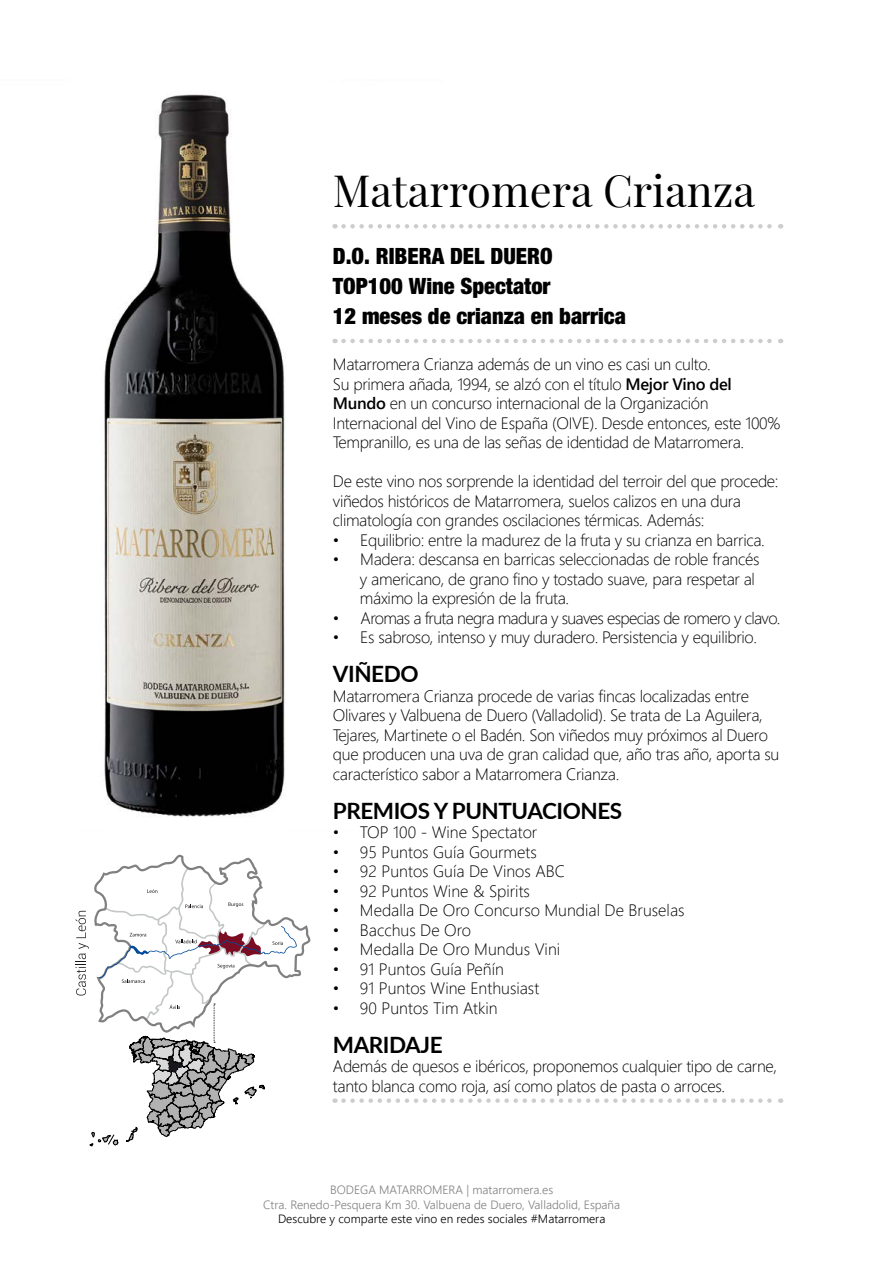
<style>
.page{position:relative;width:893px;height:1263px;background:#fff}
.page>*{position:absolute;margin:0;border:0;box-sizing:border-box;transform-origin:0 0}
.t1{font:43.5px "Playfair Display";color:#000}
.t2{font:900 condensed 22.5px/30px "Helvetica Neue";color:#000}
.t3{font:700 22.5px "Lato";letter-spacing:-.02em;color:#000}
.t4{font:16.5px/19.5px "Webly Sleek UI Light";letter-spacing:-.02em;color:#000}
.t5{font:16.5px "Webly Sleek UI Light";color:#000}
.t6{font:16.5px "Webly Sleek UI Light";letter-spacing:-.04em;color:#000}
.t7{font:12px/14.4px "Webly Sleek UI Semilight";color:#808082;text-align:center}
.t8{font:12px "Webly Sleek UI Semilight";color:#000}
.s1{font-family:"Webly Sleek UI Semibold"}
</style>
<div class="page">
<img style="left:104px;top:94px;width:239px;height:723px">
<svg style="left:76px;top:855px;width:235px;height:291px"></svg>
<svg style="left:343px;top:224px;width:438px;height:5px"></svg>
<svg style="left:343px;top:339px;width:438px;height:4px"></svg>
<svg style="left:343px;top:1098px;width:438px;height:5px"></svg>
<h1 class="t1" style="left:333px;top:156px;width:424px">Matarromera Crianza</h1>
<h2 class="t2" style="left:333px;top:240px;width:295px">D.O. RIBERA DEL DUERO<br>TOP100 Wine Spectator<br>12 meses de crianza en barrica</h2>
<p class="t4" style="left:333px;top:354px;width:449px">Matarromera Crianza además de un vino es casi un culto.<br>Su primera añada, 1994, se alzó con el título <span class="s1">Mejor Vino del Mundo</span> en un concurso internacional de la Organización Internacional del Vino de España (OIVE). Desde entonces, este 100% Tempranillo, es una de las señas de identidad de Matarromera.</p>
<p class="t4" style="left:333px;top:471px;width:447px">De este vino nos sorprende la identidad del terroir del que procede: viñedos históricos de Matarromera, suelos calizos en una dura climatología con grandes oscilaciones térmicas. Además:</p>
<p class="t4" style="left:333px;top:530px;width:433px">• Equilibrio: entre la madurez de la fruta y su crianza en barrica.</p>
<p class="t4" style="left:360px;top:549px;width:401px;text-indent:-27px">• Madera: descansa en barricas seleccionadas de roble francés y americano, de grano fino y tostado suave, para respetar al máximo la expresión de la fruta.</p>
<p class="t6" style="left:333px;top:606px;width:449px">• Aromas a fruta negra madura y suaves especias de romero y clavo.</p>
<p class="t4" style="left:333px;top:627px;width:426px">• Es sabroso, intenso y muy duradero. Persistencia y equilibrio.</p>
<h2 class="t3" style="left:333px;top:658px;width:87px">VIÑEDO</h2>
<p class="t4" style="left:333px;top:686px;width:448px">Matarromera Crianza procede de varias fincas localizadas entre Olivares y Valbuena de Duero (Valladolid). Se trata de La Aguilera, Tejares, Martinete o el Badén. Son viñedos muy próximos al Duero que producen una uva de gran calidad que, año tras año, aporta su característico sabor a Matarromera Crianza.</p>
<h2 class="t3" style="left:333px;top:794px;width:291px">PREMIOS Y PUNTUACIONES</h2>
<p class="t5" style="left:333px;top:820px;width:206px">• TOP 100 - Wine Spectator</p>
<p class="t5" style="left:333px;top:840px;width:205px">• 95 Puntos Guía Gourmets</p>
<p class="t5" style="left:333px;top:859px;width:234px">• 92 Puntos Guía De Vinos ABC</p>
<p class="t5" style="left:333px;top:879px;width:199px">• 92 Puntos Wine &amp; Spirits</p>
<p class="t5" style="left:333px;top:898px;width:353px">• Medalla De Oro Concurso Mundial De Bruselas</p>
<p class="t5" style="left:333px;top:918px;width:140px">• Bacchus De Oro</p>
<p class="t5" style="left:333px;top:937px;width:229px">• Medalla De Oro Mundus Vini</p>
<p class="t5" style="left:333px;top:957px;width:172px">• 91 Puntos Guía Peñín</p>
<p class="t5" style="left:333px;top:976px;width:208px">• 91 Puntos Wine Enthusiast</p>
<p class="t5" style="left:333px;top:996px;width:166px">• 90 Puntos Tim Atkin</p>
<h2 class="t3" style="left:333px;top:1028px;width:111px">MARIDAJE</h2>
<p class="t4" style="left:333px;top:1056px;width:446px">Además de quesos e ibéricos, proponemos cualquier tipo de carne, tanto blanca como roja, así como platos de pasta o arroces.</p>
<p class="t7" style="left:263px;top:1182px;width:359px">BODEGA MATARROMERA | matarromera.es<br>Ctra. Renedo-Pesquera Km 30. Valbuena de Duero, Valladolid, España</p>
<p class="t8" style="left:278px;top:1209px;width:329px">Descubre y comparte este vino en redes sociales #Matarromera</p>
</div>
